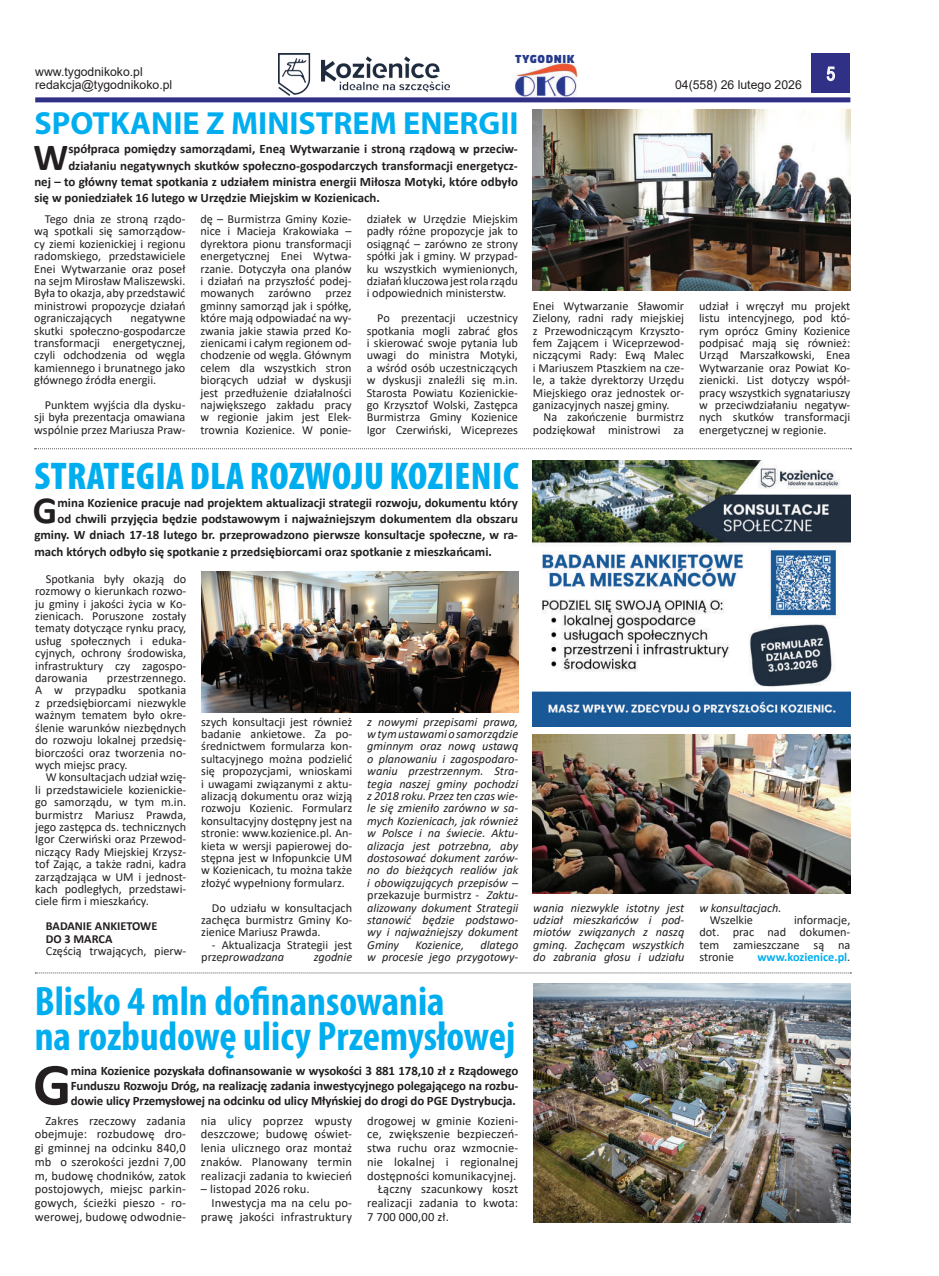
<style>
.page{position:relative;width:939px;height:1276px;background:#fff}
.page>*{position:absolute;margin:0;border:0;box-sizing:border-box;transform-origin:0 0}
.t1{font:700 60.12px "Calibri";color:#231f20}
.t2{font:700 condensed 41.25px/35px "Myriad Pro";color:#00aeef}
.t3{font:900 condensed 38.75px "Myriad Pro";letter-spacing:.01em;color:#00aeef}
.t4{font:700 38.5px "Calibri";color:#231f20}
.t5{font:700 32px "Myriad Pro";color:#00aeef}
.t6{font:18.75px "Arial Narrow";color:#fff}
.t7{font:700 12.88px/15px "Calibri";color:#231f20;text-align:justify}
.t8{font:12.5px/13.8px "Calibri";letter-spacing:.01em;color:#231f20;text-align:justify}
.t9{font:12.25px/12.4px "Calibri";color:#231f20;text-align:justify}
.t10{font:italic 12.25px/12.4px "Calibri";color:#231f20;text-align:justify}
.t11{font:12.25px "Arial";color:#231f20}
.t12{font:700 12.25px/12.4px "Calibri";color:#231f20}
.t13{font:700 12.25px "Calibri";color:#00aeef}
.t14{font:900 10.88px "Neo Sans Pro";letter-spacing:.06em;color:#263a8d}
.s1{font-style:italic}
.s2{font-style:normal}
.s3{font-weight:400;color:#231f20}
</style>
<div class="page">
<div style="left:811px;top:53px;width:39px;height:39px;background:#303087"></div>
<svg style="left:826px;top:66px;width:9px;height:15px"></svg>
<div style="left:35px;top:97px;width:815px;height:5px;background:#303087"></div>
<img style="left:514px;top:63px;width:64px;height:33px">
<img style="left:279px;top:54px;width:170px;height:41px">
<img style="left:533px;top:109px;width:317px;height:182px">
<svg style="left:35px;top:448px;width:816px;height:1px"></svg>
<img style="left:533px;top:460px;width:318px;height:266px">
<img style="left:201px;top:571px;width:318px;height:141px">
<img style="left:533px;top:734px;width:318px;height:159px">
<svg style="left:35px;top:972px;width:816px;height:1px"></svg>
<img style="left:533px;top:983px;width:317px;height:239px">
<p class="t14" style="left:515px;top:51px;width:61px">TYGODNIK</p>
<p class="t11" style="left:35px;top:64px;width:109px">www.tygodnikoko.pl</p>
<h3 class="t6" style="left:826px;top:60px;width:10px">5</h3>
<p class="t11" style="left:35px;top:76px;width:139px">redakcja@tygodnikoko.pl</p>
<p class="t11" style="left:675px;top:76px;width:128px">04(558) 26 lutego 2026</p>
<h3 class="t5" style="left:35px;top:105px;width:485px">SPOTKANIE Z MINISTREM ENERGII</h3>
<h3 class="t4" style="left:34px;top:129px;width:36px">W</h3>
<p class="t7" style="left:68px;top:141px;width:451px">spółpraca pomiędzy samorządami, Eneą Wytwarzanie i stroną rządową w przeciw-</p>
<p class="t7" style="left:68px;top:158px;width:451px">działaniu negatywnych skutków społeczno-gospodarczych transformacji energetycz-</p>
<p class="t7" style="left:34px;top:174px;width:485px">nej – to główny temat spotkania z udziałem ministra energii Miłosza Motyki, które odbyło</p>
<p class="t7" style="left:34px;top:190px;width:347px">się w poniedziałek 16 lutego w Urzędzie Miejskim w Kozienicach.</p>
<p class="t9" style="left:34px;top:212px;width:153px;text-indent:11px">Tego dnia ze stroną rządo&shy;wą spotkali się samorządow&shy;cy ziemi kozienickiej i regionu radomskiego, przedstawiciele Enei Wytwarzanie oraz poseł na sejm Mirosław Maliszewski.<br>Była to okazja, aby przedstawić ministrowi propozycje działań ograniczających</p>
<p class="t9" style="left:34px;top:311px;width:153px;text-indent:96px">negatywne skutki społeczno-gospodarcze transformacji energetycznej, czyli odchodzenia od węgla kamiennego i brunatnego jako głównego źródła energii.</p>
<p class="t9" style="left:34px;top:398px;width:153px;text-indent:11px">Punktem wyjścia dla dysku&shy;sji była prezentacja omawiana wspólnie przez Mariusza Praw-</p>
<p class="t9" style="left:200px;top:212px;width:153px">dę – Burmistrza Gminy Kozie&shy;nice i Macieja Krakowiaka – dyrektora pionu transformacji energetycznej Enei Wytwa&shy;rzanie. Dotyczyła ona planów i działań na przyszłość podej&shy;mowanych zarówno przez gminny samorząd jak i spółkę, które mają odpowiadać na wy&shy;zwania jakie stawia przed Ko&shy;zienicami i całym regionem od&shy;chodzenie od węgla. Głównym celem dla wszystkich stron biorących udział w dyskusji jest przedłużenie działalności największego zakładu pracy w regionie jakim jest Elek&shy;trownia Kozienice. W ponie-</p>
<p class="t9" style="left:367px;top:212px;width:153px">działek w Urzędzie Miejskim padły różne propozycje jak to osiągnąć – zarówno ze strony spółki jak i gminy. W przypad&shy;ku wszystkich wymienionych, działań kluczowa jest rola rządu i odpowiednich ministerstw.</p>
<p class="t9" style="left:367px;top:311px;width:153px;text-indent:11px">Po prezentacji uczestnicy spotkania mogli zabrać głos i skierować swoje pytania lub uwagi do ministra Motyki, a wśród osób uczestniczących w dyskusji znaleźli się m.in.<br>Starosta Powiatu Kozienickie&shy;go Krzysztof Wolski, Zastępca Burmistrza Gminy Kozienice Igor Czerwiński, Wiceprezes</p>
<h3 class="t3" style="left:35px;top:455px;width:485px">STRATEGIA DLA ROZWOJU KOZIENIC</h3>
<h3 class="t4" style="left:33px;top:483px;width:26px">G</h3>
<p class="t7" style="left:57px;top:494px;width:462px">mina Kozienice pracuje nad projektem aktualizacji strategii rozwoju, dokumentu który</p>
<p class="t7" style="left:57px;top:511px;width:462px">od chwili przyjęcia będzie podstawowym i najważniejszym dokumentem dla obszaru</p>
<p class="t7" style="left:34px;top:527px;width:485px">gminy. W dniach 17-18 lutego br. przeprowadzono pierwsze konsultacje społeczne, w ra-</p>
<p class="t7" style="left:34px;top:543px;width:459px">mach których odbyło się spotkanie z przedsiębiorcami oraz spotkanie z mieszkańcami.</p>
<p class="t9" style="left:35px;top:572px;width:153px;text-indent:11px">Spotkania były okazją do rozmowy o kierunkach rozwo&shy;ju gminy i jakości życia w Ko&shy;zienicach. Poruszone zostały tematy dotyczące rynku pracy, usług społecznych i eduka&shy;cyjnych, ochrony środowiska, infrastruktury czy zagospo&shy;darowania</p>
<p class="t9" style="left:35px;top:671px;width:152px;text-indent:72px">przestrzennego.<br>A w przypadku spotkania z przedsiębiorcami niezwykle ważnym tematem było okre&shy;ślenie warunków niezbędnych do rozwoju lokalnej przedsię&shy;biorczości oraz tworzenia no&shy;wych miejsc pracy.</p>
<p class="t9" style="left:35px;top:770px;width:153px;text-indent:11px">W konsultacjach udział wzię&shy;li przedstawiciele kozienickie&shy;go samorządu, w tym m.in. burmistrz Mariusz Prawda, jego zastępca ds. technicznych Igor Czerwiński oraz Przewod&shy;niczący Rady Miejskiej Krzysz&shy;tof Zając, a także radni, kadra zarządzająca w UM i jednost&shy;kach podległych, przedstawi&shy;ciele firm i mieszkańcy.</p>
<p class="t12" style="left:46px;top:919px;width:113px">BADANIE ANKIETOWE<br>DO 3 MARCA</p>
<p class="t9" style="left:46px;top:944px;width:142px">Częścią trwających, pierw-</p>
<p class="t9" style="left:201px;top:714px;width:152px">szych konsultacji jest również badanie ankietowe. Za po&shy;średnictwem formularza kon&shy;sultacyjnego można podzielić się propozycjami, wnioskami i uwagami związanymi z aktu&shy;alizacją dokumentu oraz wizją rozwoju Kozienic. Formularz konsultacyjny dostępny jest na stronie: www.kozienice.pl. An&shy;kieta w wersji papierowej do&shy;stępna jest w Infopunkcie UM w Kozienicach, tu można także złożyć wypełniony formularz.</p>
<p class="t9" style="left:201px;top:900px;width:152px;text-indent:11px">Do udziału w konsultacjach zachęca burmistrz Gminy Ko&shy;zienice Mariusz Prawda.</p>
<p class="t9" style="left:201px;top:938px;width:152px;text-indent:11px">- Aktualizacja Strategii jest prze<span class="s1">prowadzana</span></p>
<p class="t10" style="left:367px;top:714px;width:152px">z nowymi przepisami prawa, w tym ustawami o samorządzie gminnym oraz nową ustawą o planowaniu i zagospodaro&shy;waniu przestrzennym. Stra&shy;tegia naszej gminy pochodzi z 2018 roku. Przez ten czas wie&shy;le się zmieniło zarówno w sa&shy;mych Kozienicach, jak również w Polsce i na świecie. Aktu&shy;alizacja jest potrzebna, aby dostosować dokument zarów&shy;no do bieżących realiów jak i obowiązujących przepisów <span class="s2">– przekazuje burmistrz -</span> Zaktu&shy;alizowany dokument Strategii stanowić będzie podstawo&shy;wy i najważniejszy dokument Gminy</p>
<p class="t10" style="left:367px;top:937px;width:152px;text-align:right">dlatego<br>w procesie jego przygotowy-</p>
<p class="t10" style="left:415px;top:937px;width:50px">Kozienice,</p>
<p class="t10" style="left:314px;top:950px;width:40px">zgodnie</p>
<h2 class="t2" style="left:35px;top:983px;width:482px">Blisko 4 mln dofinansowania<br>na rozbudowę ulicy Przemysłowej</h2>
<h1 class="t1" style="left:33px;top:1041px;width:40px">G</h1>
<p class="t7" style="left:71px;top:1062px;width:449px">mina Kozienice pozyskała dofinansowanie w wysokości 3 881 178,10 zł z Rządowego Funduszu Rozwoju Dróg, na realizację zadania inwestycyjnego polegającego na rozbu&shy;dowie ulicy Przemysłowej na odcinku od ulicy Młyńskiej do drogi do PGE Dystrybucja.</p>
<p class="t8" style="left:35px;top:1112px;width:153px;text-indent:11px">Zakres rzeczowy zadania obejmuje: rozbudowę dro&shy;gi gminnej na odcinku 840,0 mb o szerokości jezdni 7,00 m, budowę chodników, zatok postojowych, miejsc parkin&shy;gowych, ścieżki pieszo - ro&shy;werowej, budowę odwodnie-</p>
<p class="t8" style="left:201px;top:1112px;width:153px">nia ulicy poprzez wpusty deszczowe; budowę oświet&shy;lenia ulicznego oraz montaż znaków. Planowany termin realizacji zadania to kwiecień</p>
<p class="t8" style="left:367px;top:1112px;width:153px">drogowej w gminie Kozieni-</p>
<p class="t8" style="left:367px;top:1126px;width:153px">ce, zwiększenie bezpieczeń-</p>
<p class="t8" style="left:367px;top:1140px;width:153px">stwa ruchu oraz wzmocnie-</p>
<p class="t8" style="left:367px;top:1154px;width:153px">nie lokalnej i regionalnej</p>
<p class="t8" style="left:367px;top:1167px;width:151px">dostępności komunikacyjnej.</p>
<p class="t8" style="left:378px;top:1181px;width:142px">Łączny szacunkowy koszt</p>
<p class="t8" style="left:367px;top:1195px;width:153px">realizacji zadania to kwota:</p>
<p class="t8" style="left:367px;top:1209px;width:83px">7 700 000,00 zł.</p>
<p class="t8" style="left:201px;top:1181px;width:110px">– listopad 2026 roku.</p>
<p class="t8" style="left:212px;top:1195px;width:142px">Inwestycja ma na celu po-</p>
<p class="t8" style="left:201px;top:1209px;width:153px">prawę jakości infrastruktury</p>
<p class="t9" style="left:533px;top:299px;width:153px">Enei Wytwarzanie Sławomir Zielony, radni rady miejskiej z Przewodniczącym Krzyszto&shy;fem Zającem i Wiceprzewod&shy;niczącymi Rady: Ewą Malec i Mariuszem Ptaszkiem na cze&shy;le, a także dyrektorzy Urzędu Miejskiego oraz jednostek or&shy;ganizacyjnych naszej gminy.</p>
<p class="t9" style="left:533px;top:411px;width:153px;text-align:right">Na zakończenie burmistrz podziękował ministrowi za</p>
<p class="t9" style="left:699px;top:299px;width:153px">udział i wręczył mu projekt listu intencyjnego, pod któ&shy;rym oprócz Gminy Kozienice podpisać mają się również:<br>Urząd Marszałkowski, Enea Wytwarzanie oraz Powiat Ko&shy;zienicki. List dotyczy współ&shy;pracy wszystkich sygnatariuszy w przeciwdziałaniu negatyw&shy;nych skutków transformacji energetycznej w regionie.</p>
<p class="t10" style="left:533px;top:900px;width:152px">wania niezwykle istotny jest udział mieszkańców i pod&shy;miotów związanych z naszą gminą. Zachęcam wszystkich do zabrania głosu i udziału</p>
<p class="t10" style="left:699px;top:900px;width:84px">w konsultacjach.</p>
<p class="t9" style="left:699px;top:913px;width:153px;text-indent:95px">informacje, dot. prac nad dokumen&shy;tem zamieszczane są na stronie</p>
<p class="t9" style="left:710px;top:913px;width:45px">Wszelkie</p>
<p class="t13" style="left:757px;top:948px;width:94px">www.kozienice.pl<span class="s3">.</span></p>
</div>
